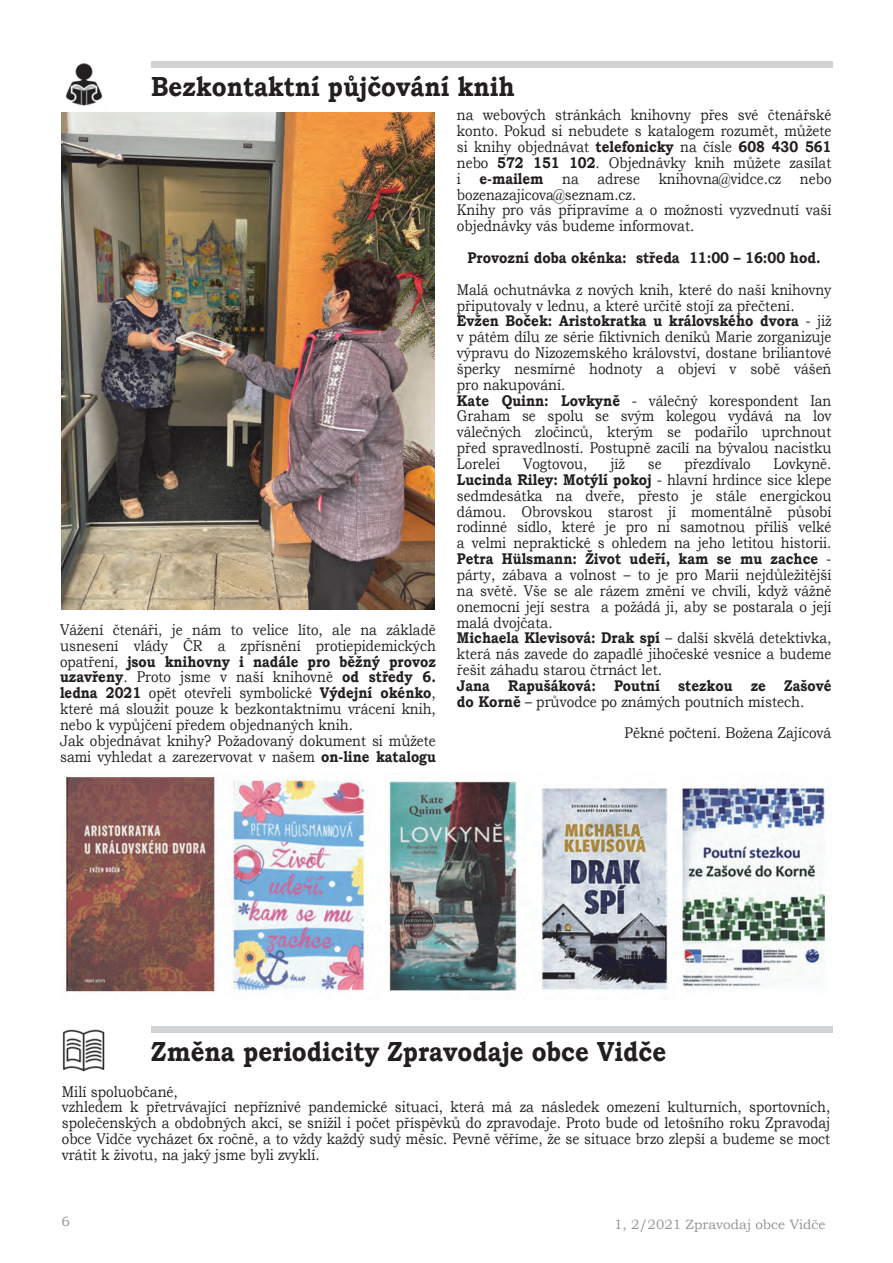
<style>
.page{position:relative;width:893px;height:1263px;background:#fff}
.page>*{position:absolute;margin:0;border:0;box-sizing:border-box;transform-origin:0 0}
.t1{font:700 27.6px "Bookman Old Style";color:#231f20;scale:.87 1}
.t2{font:15.45px/15.9px "Bookman Old Style";color:#231f20;scale:.86 1}
.t3{font:15.45px/15.9px "Bookman Old Style";color:#231f20;scale:.87 1}
.t4{font:700 15.45px/15.9px "Bookman Old Style";color:#231f20;scale:.86 1}
.t5{font:700 15.45px "Bookman Old Style";color:#231f20;scale:.87 1}
.t6{font:13.5px "Bookman Old Style";color:#939598}
.s1{font-weight:700}
.s2{font-weight:400}
</style>
<div class="page">
<div style="left:152px;top:61px;width:681px;height:7px;background:#d1d2d4"></div>
<img style="left:65px;top:63px;width:38px;height:43px">
<img style="left:64px;top:773px;width:763px;height:221px">
<img style="left:62px;top:112px;width:372px;height:497px">
<div style="left:152px;top:1026px;width:681px;height:6px;background:#d1d2d4"></div>
<img style="left:62px;top:1029px;width:43px;height:43px">
<h1 class="t1" style="left:151px;top:66px;width:419px">Bezkontaktní půjčování knih</h1>
<p class="t2" style="left:60px;top:622px;width:438px">Vážení čtenáři, je nám to velice líto, ale na základě usnesení vlády ČR a zpřísnění protiepidemických opatření, <span class="s1">jsou knihovny i nadále pro běžný provoz uzavřeny</span>. Proto jsme v naší knihovně <span class="s1">od středy 6. ledna 2021</span> opět otevřeli symbolické <span class="s1">Výdejní okénko</span>, které má sloužit pouze k bezkontaktnímu vrácení knih, nebo k vypůjčení předem objednaných knih.<br>Jak objednávat knihy? Požadovaný dokument si můžete sami vyhledat a zarezervovat v našem <span class="s1">on-line katalogu</span></p>
<p class="t2" style="left:457px;top:107px;width:437px">na webových stránkách knihovny přes své čtenářské konto. Pokud si nebudete s katalogem rozumět, můžete si knihy objednávat <span class="s1">telefonicky</span> na čísle <span class="s1">608 430 561 </span>nebo <span class="s1">572 151 102</span>. Objednávky knih můžete zasílat i <span class="s1">e-mailem</span> na adrese knihovna@vidce.cz nebo bozenazajicova@seznam.cz.<br>Knihy pro vás připravíme a o možnosti vyzvednutí vaší objednávky vás budeme informovat.</p>
<p class="t5" style="left:468px;top:247px;width:407px">Provozní doba okénka: středa 11:00 – 16:00 hod.</p>
<p class="t2" style="left:457px;top:281px;width:437px">Malá ochutnávka z nových knih, které do naší knihovny připutovaly v lednu, a které určitě stojí za přečtení.<br><span class="s1">Evžen Boček: Aristokratka u královského dvora</span> - již v pátém dílu ze série fiktivních deníků Marie zorganizuje výpravu do Nizozemského království, dostane briliantové šperky nesmírné hodnoty a objeví v sobě vášeň pro nakupování.<br><span class="s1">Kate Quinn: Lovkyně</span> - válečný korespondent Ian Graham se spolu se svým kolegou vydává na lov válečných zločinců, kterým se podařilo uprchnout před spravedlností. Postupně zacílí na bývalou nacistku Lorelei</p>
<p class="t2" style="left:457px;top:456px;width:437px;text-indent:317px">Lovkyně.<br><span class="s1">Lucinda Riley: Motýlí pokoj</span> - hlavní hrdince sice klepe sedmdesátka na dveře, přesto je stále energickou dámou. Obrovskou starost jí momentálně působí rodinné sídlo, které je pro ni samotnou příliš velké a velmi nepraktické s ohledem na jeho letitou historii.<br><span class="s1">Petra Hülsmann: Život udeří, kam se mu zachce</span> - párty, zábava a volnost – to je pro Marii nejdůležitější na světě. Vše se ale rázem změní ve chvíli, když vážně onemocní její sestra a požádá ji, aby se postarala o její malá dvojčata.<br><span class="s1">Michaela Klevisová: Drak spí</span> – další skvělá detektivka, která nás zavede do zapadlé jihočeské vesnice a budeme řešit záhadu starou čtrnáct let.</p>
<p class="t4" style="left:457px;top:677px;width:437px">Jana Rapušáková: Poutní stezkou ze Zašové do Korně <span class="s2">– průvodce po známých poutních místech.</span></p>
<p class="t3" style="left:625px;top:725px;width:239px">Pěkné počtení. Božena Zajícová</p>
<p class="t2" style="left:523px;top:456px;width:76px">Vogtovou,</p>
<p class="t2" style="left:610px;top:456px;width:18px">jíž</p>
<p class="t2" style="left:648px;top:456px;width:18px">se</p>
<p class="t2" style="left:685px;top:456px;width:78px">přezdívalo</p>
<h1 class="t1" style="left:151px;top:1031px;width:593px">Změna periodicity Zpravodaje obce Vidče</h1>
<p class="t3" style="left:62px;top:1083px;width:885px">Milí spoluobčané,<br>vzhledem k přetrvávající nepříznivé pandemické situaci, která má za následek omezení kulturních, sportovních, společenských a obdobných akcí, se snížil i počet příspěvků do zpravodaje. Proto bude od letošního roku Zpravodaj obce Vidče vycházet 6x ročně, a to vždy každý sudý měsíc. Pevně věříme, že se situace brzo zlepší a budeme se moct vrátit k životu, na jaký jsme byli zvyklí.</p>
<p class="t6" style="left:61px;top:1212px;width:10px">6</p>
<p class="t6" style="left:614px;top:1216px;width:213px">1, 2/2021 Zpravodaj obce Vidče</p>
</div>
